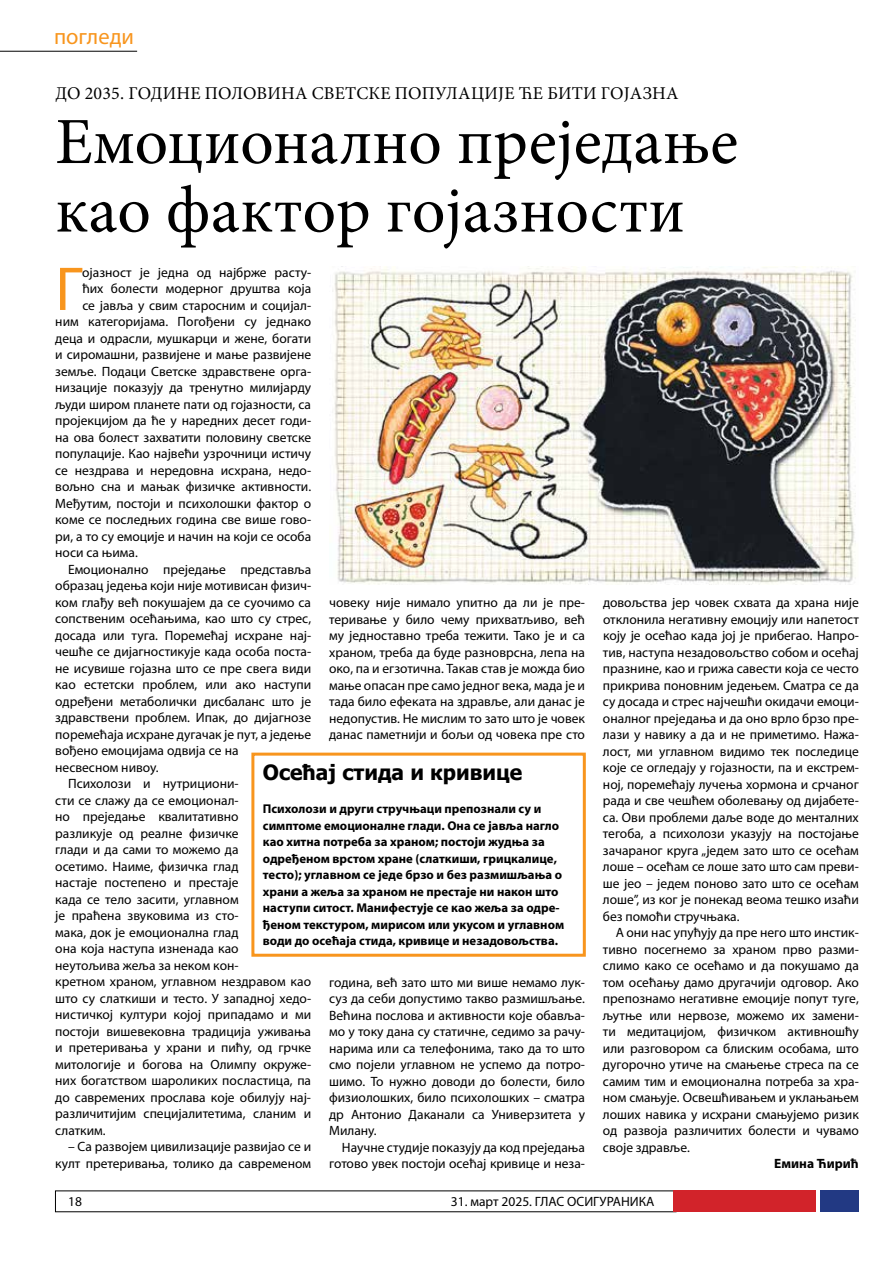
<style>
.page{position:relative;width:893px;height:1263px;background:#fff}
.page>*{position:absolute;margin:0;border:0;box-sizing:border-box;transform-origin:0 0}
.t1{font:66px/68.6px "Minion Pro";color:#000}
.t2{font:62.4px "Myriad Pro";color:#f8951d}
.t3{font:22.5px "Myriad Pro";color:#f8951d}
.t4{font:700 21px "Tahoma";color:#000}
.t5{font:18px "Minion Pro";letter-spacing:.01em;color:#000}
.t6{font:13.5px/16.5px "Myriad Pro";color:#000;text-align:justify}
.t7{font:700 13.5px "Myriad Pro";color:#000}
.t8{font:700 12.75px/16.5px "Myriad Pro";color:#000}
</style>
<div class="page">
<div style="left:821px;top:1191px;width:38px;height:21px;background:#223983"></div>
<div style="left:673px;top:1191px;width:143px;height:21px;background:#d2232a"></div>
<hr style="left:0;top:51px;width:137px;height:1px;background:#000">
<img style="left:332px;top:267px;width:524px;height:317px">
<div style="left:251px;top:753px;width:335px;height:204px;border:3px solid #f8951d"></div>
<h3 class="t3" style="left:54px;top:23px;width:82px">погледи</h3>
<h3 class="t5" style="left:55px;top:81px;width:625px">ДО 2035. ГОДИНЕ ПОЛОВИНА СВЕТСКЕ ПОПУЛАЦИЈЕ ЋЕ БИТИ ГОЈАЗНА</h3>
<h1 class="t1" style="left:55px;top:108px;width:684px">Емоционално преједање као фактор гојазности</h1>
<h2 class="t2" style="left:55px;top:251px;width:29px">Г</h2>
<p class="t6" style="left:82px;top:264px;width:230px">ојазност је једна од најбрже расту-</p>
<p class="t6" style="left:82px;top:280px;width:230px">ћих болести модерног друштва која</p>
<p class="t6" style="left:82px;top:297px;width:230px">се јавља у свим старосним и социјал-</p>
<p class="t6" style="left:55px;top:313px;width:257px">ним категоријама. Погођени су једнако</p>
<p class="t6" style="left:55px;top:330px;width:257px">деца и одрасли, мушкарци и жене, богати</p>
<p class="t6" style="left:55px;top:346px;width:257px">и сиромашни, развијене и мање развијене</p>
<p class="t6" style="left:55px;top:363px;width:257px">земље. Подаци Светске здравствене орга-</p>
<p class="t6" style="left:55px;top:379px;width:257px">низације показују да тренутно милијарду</p>
<p class="t6" style="left:55px;top:396px;width:257px">људи широм планете пати од гојазности, са</p>
<p class="t6" style="left:55px;top:412px;width:257px">пројекцијом да ће у наредних десет годи-</p>
<p class="t6" style="left:55px;top:429px;width:257px">на ова болест захватити половину светске</p>
<p class="t6" style="left:55px;top:445px;width:257px">популације. Као највећи узрочници истичу</p>
<p class="t6" style="left:55px;top:462px;width:257px">се нездрава и нередовна исхрана, недо-</p>
<p class="t6" style="left:55px;top:478px;width:257px">вољно сна и мањак физичке активности.</p>
<p class="t6" style="left:55px;top:495px;width:257px">Међутим, постоји и психолошки фактор о</p>
<p class="t6" style="left:55px;top:511px;width:257px">коме се последњих година све више гово-</p>
<p class="t6" style="left:55px;top:528px;width:257px">ри, а то су емоције и начин на који се особа</p>
<p class="t6" style="left:55px;top:544px;width:84px">носи са њима.</p>
<p class="t6" style="left:68px;top:561px;width:245px">Емоционално преједање представља</p>
<p class="t6" style="left:55px;top:577px;width:257px">образац једења који није мотивисан физич-</p>
<p class="t6" style="left:55px;top:594px;width:257px">ком глађу већ покушајем да се суочимо са</p>
<p class="t6" style="left:55px;top:610px;width:257px">сопственим осећањима, као што су стрес,</p>
<p class="t6" style="left:55px;top:627px;width:257px">досада или туга. Поремећај исхране нај-</p>
<p class="t6" style="left:55px;top:643px;width:257px">чешће се дијагностикује када особа поста-</p>
<p class="t6" style="left:55px;top:660px;width:257px">не исувише гојазна што се пре свега види</p>
<p class="t6" style="left:55px;top:676px;width:257px">као естетски проблем, или ако наступи</p>
<p class="t6" style="left:55px;top:693px;width:257px">одређени метаболички дисбаланс што је</p>
<p class="t6" style="left:55px;top:709px;width:257px">здравствени проблем. Ипак, до дијагнозе</p>
<p class="t6" style="left:55px;top:726px;width:257px">поремећаја исхране дугачак је пут, а једење</p>
<p class="t6" style="left:55px;top:742px;width:185px">вођено емоцијама одвија се на</p>
<p class="t6" style="left:55px;top:759px;width:105px">несвесном нивоу.</p>
<p class="t6" style="left:68px;top:775px;width:171px">Психолози и нутрициони-</p>
<p class="t6" style="left:55px;top:792px;width:184px">сти се слажу да се емоционал-</p>
<p class="t6" style="left:55px;top:808px;width:185px">но преједање квалитативно</p>
<p class="t6" style="left:55px;top:825px;width:185px">разликује од реалне физичке</p>
<p class="t6" style="left:55px;top:841px;width:185px">глади и да сами то можемо да</p>
<p class="t6" style="left:55px;top:858px;width:185px">осетимо. Наиме, физичка глад</p>
<p class="t6" style="left:55px;top:874px;width:185px">настаје постепено и престаје</p>
<p class="t6" style="left:55px;top:891px;width:185px">када се тело засити, углавном</p>
<p class="t6" style="left:55px;top:907px;width:184px">је праћена звуковима из сто-</p>
<p class="t6" style="left:55px;top:924px;width:185px">мака, док је емоционална глад</p>
<p class="t6" style="left:55px;top:940px;width:185px">она која наступа изненада као</p>
<p class="t6" style="left:55px;top:957px;width:184px">неутољива жеља за неком кон-</p>
<p class="t6" style="left:55px;top:973px;width:257px">кретном храном, углавном нездравом као</p>
<p class="t6" style="left:55px;top:990px;width:257px">што су слаткиши и тесто. У западној хедо-</p>
<p class="t6" style="left:55px;top:1006px;width:257px">нистичкој култури којој припадамо и ми</p>
<p class="t6" style="left:55px;top:1023px;width:257px">постоји вишевековна традиција уживања</p>
<p class="t6" style="left:55px;top:1039px;width:257px">и претеривања у храни и пићу, од грчке</p>
<p class="t6" style="left:55px;top:1056px;width:257px">митологије и богова на Олимпу окруже-</p>
<p class="t6" style="left:55px;top:1072px;width:257px">них богатством шароликих посластица, па</p>
<p class="t6" style="left:55px;top:1089px;width:257px">до савремених прослава које обилују нај-</p>
<p class="t6" style="left:55px;top:1105px;width:257px">различитијим специјалитетима, сланим и</p>
<p class="t6" style="left:55px;top:1122px;width:52px">слатким.</p>
<p class="t6" style="left:55px;top:1138px;width:257px;text-align:right">– Са развојем цивилизације развијао се и култ претеривања, толико да савременом</p>
<p class="t6" style="left:329px;top:594px;width:257px">човеку није нимало упитно да ли је пре&shy;теривање у било чему прихватљиво, већ му једноставно треба тежити. Тако је и са храном, треба да буде разноврсна, лепа на око, па и егзотична. Такав став је можда био мање опасан пре само једног века, мада је и тада било ефеката на здравље, али данас је недопустив. Не мислим то зато што је човек данас паметнији и бољи од човека пре сто</p>
<h3 class="t4" style="left:263px;top:758px;width:261px">Осе-ћај сти-да и кри-ви-це</h3>
<p class="t8" style="left:263px;top:800px;width:303px">Психолози и други стручњаци препознали су и симптоме емоционалне глади. Она се јавља нагло као хитна потреба за храном; постоји жудња за одређеном врстом хране (слаткиши, грицкалице, тесто); углавном се једе брзо и без размишљања о храни а жеља за храном не престаје ни након што наступи ситост. Манифестује се као жеља за одре&shy;ђеном текстуром, мирисом или укусом и углавном води до осећаја стида, кривице и незадовољства.</p>
<p class="t6" style="left:329px;top:974px;width:257px">година, већ зато што ми више немамо лук&shy;суз да себи допустимо такво размишљање.<br>Већина послова и активности које обавља&shy;мо у току дана су статичне, седимо за рачу&shy;нарима или са телефонима, тако да то што смо појели углавном не успемо да потро&shy;шимо. То нужно доводи до болести, било физиолошких, било психолошких – сматра др Антонио Даканали са Универзитета у Милану.</p>
<p class="t6" style="left:329px;top:1139px;width:257px;text-align:right">Научне студије показују да код преједања готово увек постоји осећај кривице и неза-</p>
<p class="t6" style="left:603px;top:594px;width:257px">довољства јер човек схвата да храна није отклонила негативну емоцију или напетост коју је осећао када јој је прибегао. Напро&shy;тив, наступа незадовољство собом и осећај празнине, као и грижа савести која се често прикрива поновним једењем. Сматра се да су досада и стрес најчешћи окидачи емоци&shy;оналног преједања и да оно врло брзо пре&shy;лази у навику а да и не приметимо. Нажа&shy;лост, ми углавном видимо тек последице које се огледају у гојазности, па и екстрем&shy;ној, поремећају лучења хормона и срчаног рада и све чешћем оболевању од дијабете&shy;са. Ови проблеми даље воде до менталних тегоба, а психолози указују на постојање зачараног круга „једем зато што се осећам лоше – осећам се лоше зато што сам преви&shy;ше јео – једем поново зато што се осећам лоше”, из ког је понекад веома тешко изаћи без помоћи стручњака.</p>
<p class="t6" style="left:603px;top:924px;width:257px;text-indent:13px">А они нас упућују да пре него што инстик&shy;тивно посегнемо за храном прво разми&shy;слимо како се осећамо и да покушамо да том осећању дамо другачији одговор. Ако препознамо негативне емоције попут туге, љутње или нервозе, можемо их замени&shy;ти медитацијом, физичком активношћу или разговором са блиским особама, што дугорочно утиче на смањење стреса па се самим тим и емоционална потреба за хра&shy;ном смањује. Освешћивањем и уклањањем лоших навика у исхрани смањујемо ризик од развоја различитих болести и чувамо своје здравље.</p>
<p class="t7" style="left:774px;top:1155px;width:86px">Емина Ћирић</p>
<p class="t6" style="left:68px;top:1193px;width:15px">18</p>
<p class="t6" style="left:451px;top:1193px;width:205px">31. март 2025. ГЛАС ОСИГУРАНИКА</p>
</div>
